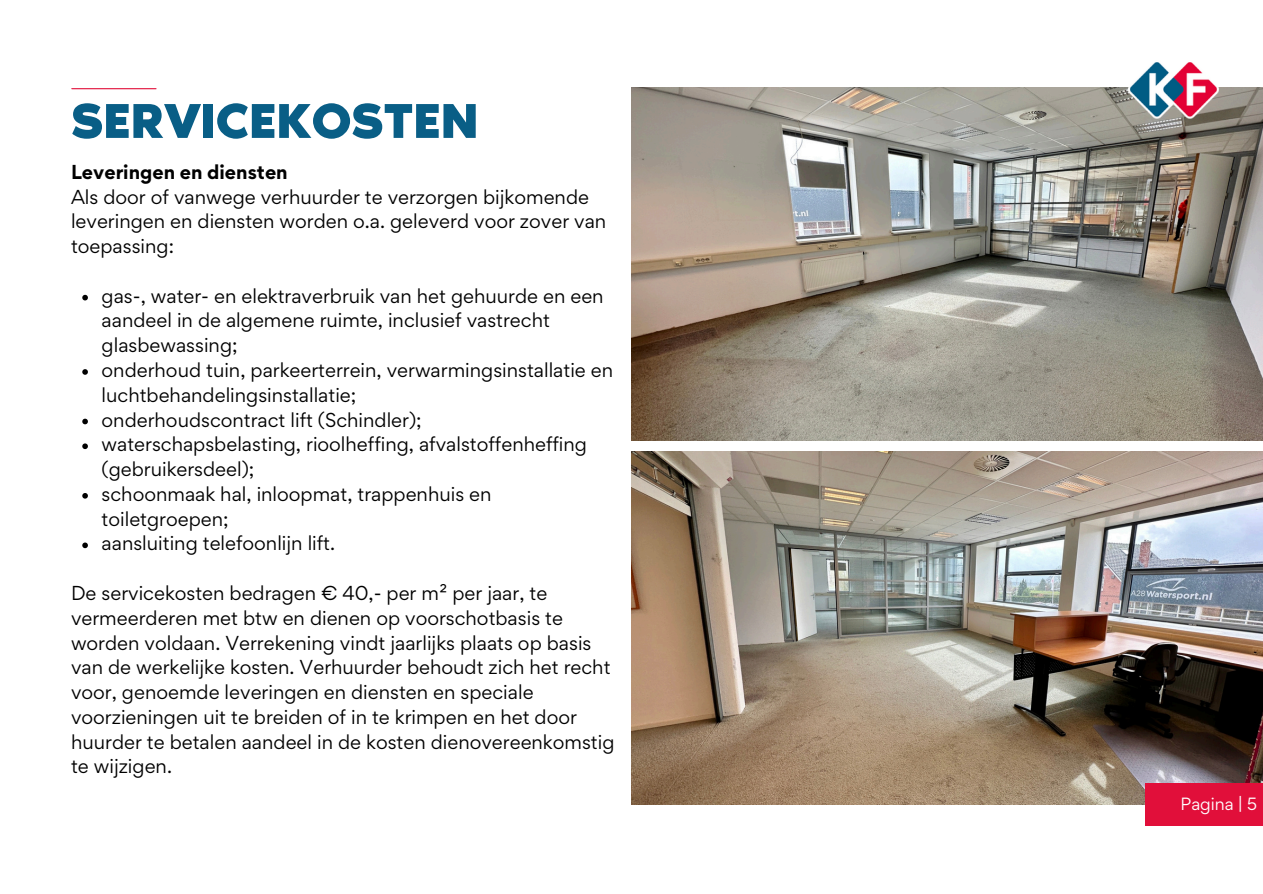
<style>
.page{position:relative;width:1263px;height:894px;background:#fff}
.page>*{position:absolute;margin:0;border:0;box-sizing:border-box;transform-origin:0 0}
.t1{font:61.35px "RTL Media Pro Medium";color:#095e86}
.t2{font:18px/24.8px "Gordita";color:#000}
.t3{font:15.75px "Gordita";color:#fff}
.s1{font-weight:700}
</style>
<div class="page">
<img style="left:631px;top:87px;width:632px;height:353px">
<img style="left:631px;top:451px;width:632px;height:353px">
<img style="left:1128px;top:62px;width:90px;height:57px">
<hr style="left:72px;top:88px;width:84px;height:1px;background:#e10f3a">
<div style="left:1146px;top:782px;width:117px;height:43px;background:#e10f3a"></div>
<svg style="left:82px;top:295px;width:6px;height:5px"></svg>
<svg style="left:82px;top:369px;width:6px;height:5px"></svg>
<svg style="left:82px;top:418px;width:6px;height:6px"></svg>
<svg style="left:82px;top:443px;width:6px;height:6px"></svg>
<svg style="left:82px;top:493px;width:6px;height:5px"></svg>
<svg style="left:82px;top:542px;width:6px;height:6px"></svg>
<h2 class="t1" style="left:71px;top:94px;width:409px">SERVICEKOSTEN</h2>
<p class="t2" style="left:71px;top:159px;width:537px"><span class="s1">Leveringen en diensten<br></span>Als door of vanwege verhuurder te verzorgen bijkomende leveringen en diensten worden o.a. geleverd voor zover van toepassing:</p>
<p class="t2" style="left:102px;top:283px;width:503px">gas-, water- en elektraverbruik van het gehuurde en een aandeel in de algemene ruimte, inclusief vastrecht glasbewassing;</p>
<p class="t2" style="left:102px;top:357px;width:513px">onderhoud tuin, parkeerterrein, verwarmingsinstallatie en luchtbehandelingsinstallatie;</p>
<p class="t2" style="left:102px;top:407px;width:321px">onderhoudscontract lift (Schindler);</p>
<p class="t2" style="left:102px;top:431px;width:487px">waterschapsbelasting, rioolheffing, afvalstoffenheffing (gebruikersdeel);</p>
<p class="t2" style="left:102px;top:481px;width:391px">schoonmaak hal, inloopmat, trappenhuis en toiletgroepen;</p>
<p class="t2" style="left:102px;top:530px;width:235px">aansluiting telefoonlijn lift.</p>
<p class="t2" style="left:71px;top:580px;width:545px">De servicekosten bedragen € 40,- per m² per jaar, te vermeerderen met btw en dienen op voorschotbasis te worden voldaan. Verrekening vindt jaarlijks plaats op basis van de werkelijke kosten. Verhuurder behoudt zich het recht voor, genoemde leveringen en diensten en speciale voorzieningen uit te breiden of in te krimpen en het door huurder te betalen aandeel in de kosten dienovereenkomstig te wijzigen.</p>
<p class="t3" style="left:1180px;top:793px;width:78px">Pagina | 5</p>
</div>
